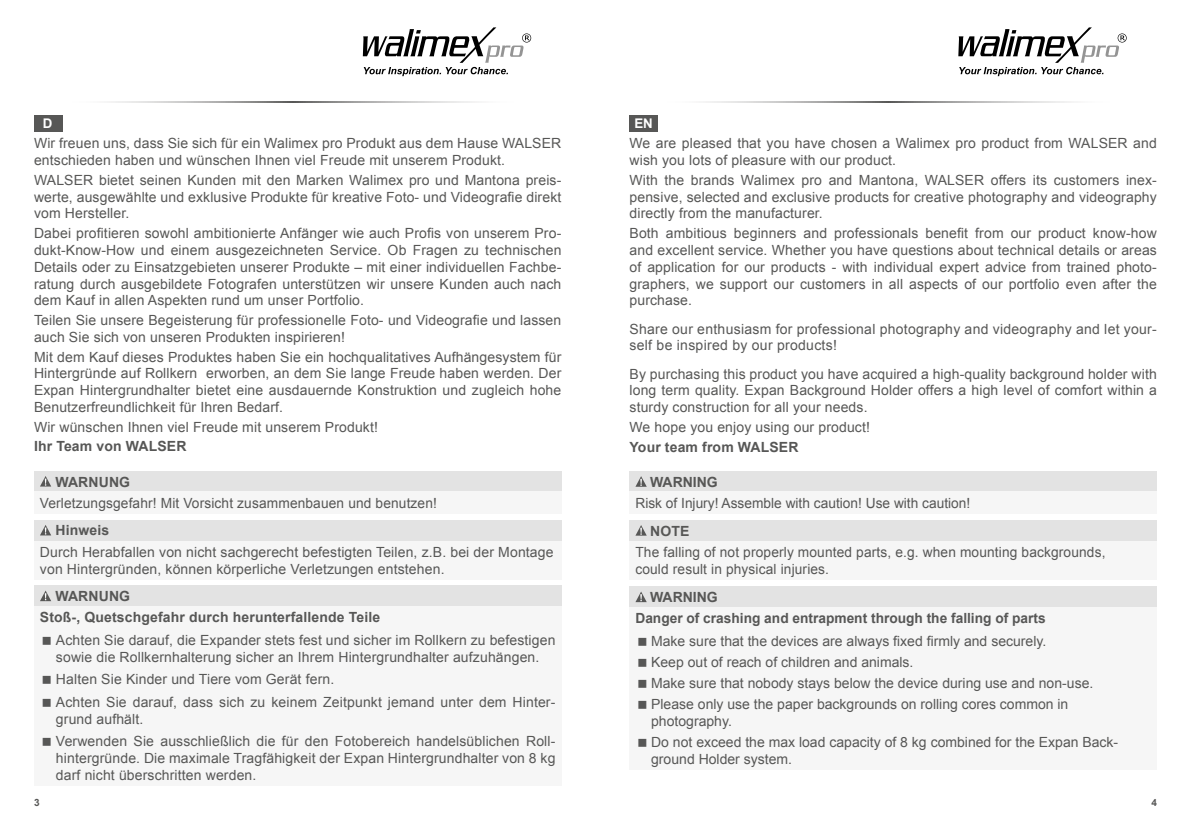
<style>
.page{position:relative;width:1191px;height:840px;background:#fff}
.page>*{position:absolute;margin:0;border:0;box-sizing:border-box;transform-origin:0 0}
.t1{font:14px/16.8px "Arial";letter-spacing:.01em;color:#575756}
.t2{font:700 14px/21.2px "Arial";letter-spacing:.01em;color:#575756}
.t3{font:700 13.4px "Arial";color:#fff}
.t4{font:700 10px "Arial";color:#575756}
</style>
<div class="page">
<svg style="left:705px;top:101px;width:367px;height:1px"></svg>
<svg style="left:958px;top:27px;width:168px;height:49px"></svg>
<svg style="left:109px;top:101px;width:368px;height:1px"></svg>
<svg style="left:363px;top:27px;width:168px;height:49px"></svg>
<div style="left:34px;top:115px;width:28px;height:16px;background:#575756"></div>
<div style="left:34px;top:470px;width:527px;height:21px;background:#e3e3e3"></div>
<div style="left:34px;top:491px;width:527px;height:22px;background:#f6f6f6"></div>
<svg style="left:40px;top:476px;width:11px;height:10px"></svg>
<div style="left:34px;top:519px;width:527px;height:21px;background:#e3e3e3"></div>
<div style="left:34px;top:540px;width:527px;height:39px;background:#f6f6f6"></div>
<svg style="left:40px;top:525px;width:11px;height:10px"></svg>
<div style="left:34px;top:585px;width:527px;height:21px;background:#e3e3e3"></div>
<div style="left:34px;top:606px;width:527px;height:179px;background:#f6f6f6"></div>
<svg style="left:40px;top:590px;width:11px;height:11px"></svg>
<div style="left:629px;top:115px;width:29px;height:16px;background:#575756"></div>
<div style="left:629px;top:470px;width:528px;height:21px;background:#e3e3e3"></div>
<div style="left:629px;top:491px;width:528px;height:22px;background:#f6f6f6"></div>
<svg style="left:636px;top:476px;width:11px;height:10px"></svg>
<div style="left:629px;top:519px;width:528px;height:21px;background:#e3e3e3"></div>
<div style="left:629px;top:540px;width:528px;height:39px;background:#f6f6f6"></div>
<svg style="left:636px;top:525px;width:11px;height:10px"></svg>
<div style="left:629px;top:586px;width:528px;height:21px;background:#e3e3e3"></div>
<div style="left:629px;top:607px;width:528px;height:162px;background:#f6f6f6"></div>
<svg style="left:636px;top:591px;width:10px;height:10px"></svg>
<p class="t3" style="left:43px;top:114px;width:11px">D</p>
<p class="t1" style="left:34px;top:135px;width:529px">Wir freuen uns, dass Sie sich für ein Walimex pro Produkt aus dem Hause WALSER entschieden haben und wünschen Ihnen viel Freude mit unserem Produkt.</p>
<p class="t1" style="left:34px;top:171px;width:529px;text-align:justify">WALSER bietet seinen Kunden mit den Marken Walimex pro und Mantona preis&shy;werte, ausgewählte und exklusive Produkte für kreative Foto- und Videografie direkt vom Hersteller.</p>
<p class="t1" style="left:34px;top:225px;width:529px;text-align:justify">Dabei profitieren sowohl ambitionierte Anfänger wie auch Profis von unserem Pro&shy;dukt-Know-How und einem ausgezeichneten Service. Ob Fragen zu technischen Details oder zu Einsatzgebieten unserer Produkte – mit einer individuellen Fachbe&shy;ratung durch ausgebildete Fotografen unterstützen wir unsere Kunden auch nach dem Kauf in allen Aspekten rund um unser Portfolio.</p>
<p class="t1" style="left:34px;top:312px;width:529px">Teilen Sie unsere Begeisterung für professionelle Foto- und Videografie und lassen auch Sie sich von unseren Produkten inspirieren!</p>
<p class="t1" style="left:34px;top:348px;width:529px;text-align:justify">Mit dem Kauf dieses Produktes haben Sie ein hochqualitatives Aufhängesystem für Hintergründe auf Rollkern erworben, an dem Sie lange Freude haben werden. Der Expan Hintergrundhalter bietet eine ausdauernde Konstruktion und zugleich hohe Benutzerfreundlichkeit für Ihren Bedarf.</p>
<p class="t1" style="left:34px;top:418px;width:345px">Wir wünschen Ihnen viel Freude mit unserem Produkt!</p>
<p class="t2" style="left:34px;top:436px;width:154px">Ihr Team von WALSER</p>
<p class="t2" style="left:55px;top:471px;width:76px">WARNUNG</p>
<p class="t1" style="left:40px;top:494px;width:398px">Verletzungsgefahr! Mit Vorsicht zusammenbauen und benutzen!</p>
<p class="t2" style="left:55px;top:520px;width:55px">Hinweis</p>
<p class="t1" style="left:40px;top:543px;width:515px">Durch Herabfallen von nicht sachgerecht befestigten Teilen, z.B. bei der Montage von Hintergründen, können körperliche Verletzungen entstehen.</p>
<p class="t2" style="left:40px;top:585px;width:342px;text-indent:16px">WARNUNG<br>Stoß-, Quetschgefahr durch herunterfallende Teile</p>
<p class="t1" style="left:56px;top:631px;width:501px">Achten Sie darauf, die Expander stets fest und sicher im Rollkern zu befestigen sowie die Rollkernhalterung sicher an Ihrem Hintergrundhalter aufzuhängen.</p>
<p class="t1" style="left:56px;top:668px;width:501px;line-height:22.4px">Halten Sie Kinder und Tiere vom Gerät fern.<br>Achten Sie darauf, dass sich zu keinem Zeitpunkt jemand unter dem Hinter-</p>
<p class="t1" style="left:56px;top:707px;width:501px;line-height:22.4px">grund aufhält.<br>Verwenden Sie ausschließlich die für den Fotobereich handelsüblichen Roll-</p>
<p class="t1" style="left:56px;top:749px;width:501px">hintergründe. Die maximale Tragfähigkeit der Expan Hintergrundhalter von 8 kg darf nicht überschritten werden.</p>
<p class="t3" style="left:634px;top:114px;width:20px">EN</p>
<p class="t1" style="left:629px;top:135px;width:529px">We are pleased that you have chosen a Walimex pro product from WALSER and wish you lots of pleasure with our product.</p>
<p class="t1" style="left:629px;top:171px;width:529px;text-align:justify">With the brands Walimex pro and Mantona, WALSER offers its customers inex&shy;pensive, selected and exclusive products for creative photography and videography directly from the manufacturer.</p>
<p class="t1" style="left:629px;top:225px;width:529px;text-align:justify">Both ambitious beginners and professionals benefit from our product know-how and excellent service. Whether you have questions about technical details or areas of application for our products - with individual expert advice from trained photo&shy;graphers, we support our customers in all aspects of our portfolio even after the purchase.</p>
<p class="t1" style="left:629px;top:320px;width:529px">Share our enthusiasm for professional photography and videography and let your&shy;self be inspired by our products!</p>
<p class="t1" style="left:629px;top:365px;width:529px;text-align:justify">By purchasing this product you have acquired a high-quality background holder with long term quality. Expan Background Holder offers a high level of comfort within a sturdy construction for all your needs.</p>
<p class="t1" style="left:629px;top:418px;width:242px">We hope you enjoy using our product!</p>
<p class="t2" style="left:629px;top:436px;width:171px">Your team from WALSER</p>
<p class="t2" style="left:650px;top:471px;width:69px">WARNING</p>
<p class="t1" style="left:635px;top:494px;width:336px">Risk of Injury! Assemble with caution! Use with caution!</p>
<p class="t2" style="left:650px;top:520px;width:41px">NOTE</p>
<p class="t1" style="left:635px;top:543px;width:471px">The falling of not properly mounted parts, e.g. when mounting backgrounds, could result in physical injuries.</p>
<p class="t2" style="left:635px;top:586px;width:412px;text-indent:15px">WARNING<br>Danger of crashing and entrapment through the falling of parts</p>
<p class="t1" style="left:651px;top:630px;width:444px;line-height:21px">Make sure that the devices are always fixed firmly and securely.<br>Keep out of reach of children and animals.<br>Make sure that nobody stays below the device during use and non-use.<br>Please only use the paper backgrounds on rolling cores common in</p>
<p class="t1" style="left:651px;top:710px;width:468px;line-height:21px">photography.<br>Do not exceed the max load capacity of 8 kg combined for the Expan Back-</p>
<p class="t1" style="left:651px;top:750px;width:142px">ground Holder system.</p>
<p class="t4" style="left:34px;top:795px;width:7px">3</p>
<p class="t4" style="left:1151px;top:795px;width:7px">4</p>
</div>
